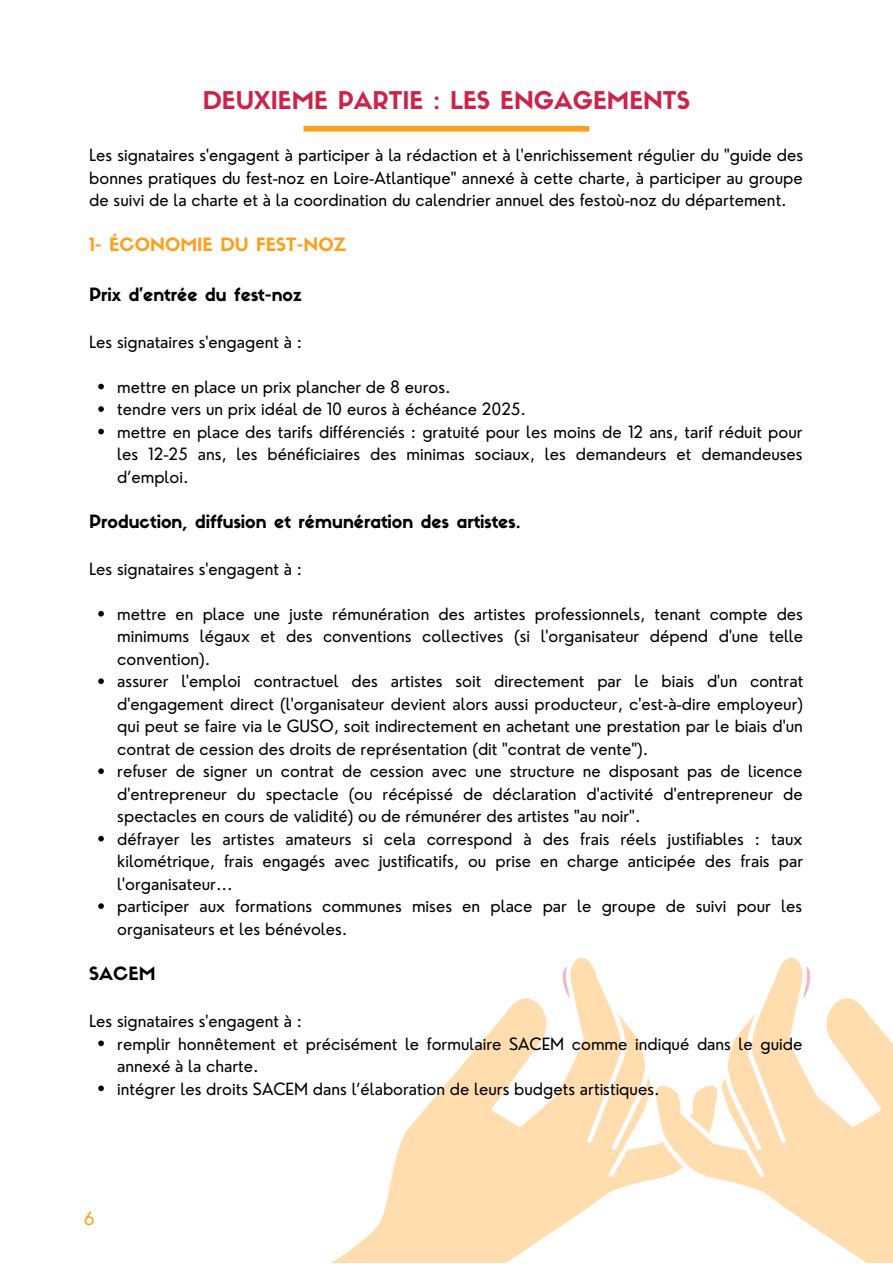
<style>
.page{position:relative;width:893px;height:1264px;background:#fff}
.page>*{position:absolute;margin:0;border:0;box-sizing:border-box;transform-origin:0 0}
.t1{font:24px "Sifonn Basic";color:#cd2348}
.t2{font:18px "Sifonn Basic";color:#000}
.t3{font:18px "Sifonn Basic";color:#ff9e1a}
.t4{font:18px "Nourd";color:#ff9e1a}
.t5{font:16.5px/22.5px "Nourd";color:#000}
</style>
<div class="page">
<img style="left:332px;top:957px;width:560px;height:305px">
<svg style="left:98px;top:384px;width:6px;height:5px"></svg>
<svg style="left:98px;top:406px;width:6px;height:6px"></svg>
<svg style="left:98px;top:429px;width:6px;height:5px"></svg>
<svg style="left:98px;top:611px;width:6px;height:5px"></svg>
<svg style="left:98px;top:678px;width:6px;height:6px"></svg>
<svg style="left:98px;top:768px;width:6px;height:6px"></svg>
<svg style="left:98px;top:835px;width:6px;height:6px"></svg>
<svg style="left:98px;top:903px;width:6px;height:6px"></svg>
<svg style="left:98px;top:1040px;width:6px;height:6px"></svg>
<svg style="left:98px;top:1085px;width:6px;height:6px"></svg>
<div style="left:303px;top:126px;width:286px;height:6px;background:#ff9e1a"></div>
<h1 class="t1" style="left:203px;top:91px;width:488px">DEUXIEME PARTIE : LES ENGAGEMENTS</h1>
<p class="t5" style="left:89px;top:144px;width:715px;text-align:justify">Les signataires s'engagent à participer à la rédaction et à l'enrichissement régulier du "guide des bonnes pratiques du fest-noz en Loire-Atlantique" annexé à cette charte, à participer au groupe de suivi de la charte et à la coordination du calendrier annuel des festoù-noz du département.</p>
<p class="t3" style="left:89px;top:237px;width:258px">1- ÉCONOMIE DU FEST-NOZ</p>
<p class="t2" style="left:89px;top:287px;width:214px">Prix d’entrée du fest-noz</p>
<p class="t5" style="left:89px;top:330px;width:214px">Les signataires s'engagent à :</p>
<p class="t5" style="left:117px;top:375px;width:686px">mettre en place un prix plancher de 8 euros.<br>tendre vers un prix idéal de 10 euros à échéance 2025.<br>mettre en place des tarifs différenciés : gratuité pour les moins de 12 ans, tarif réduit pour les 12-25 ans, les bénéficiaires des minimas sociaux, les demandeurs et demandeuses d’emploi.</p>
<p class="t2" style="left:89px;top:514px;width:433px">Production, diffusion et rémunération des artistes.</p>
<p class="t5" style="left:89px;top:557px;width:214px">Les signataires s'engagent à :</p>
<p class="t5" style="left:117px;top:602px;width:687px">mettre en place une juste rémunération des artistes professionnels, tenant compte des minimums légaux et des conventions collectives (si l'organisateur dépend d'une telle convention).<br>assurer l'emploi contractuel des artistes soit directement par le biais d'un contrat d'engagement direct (l'organisateur devient alors aussi producteur, c'est-à-dire employeur) qui peut se faire via le GUSO, soit indirectement en achetant une prestation par le biais d'un contrat de cession des droits de représentation (dit "contrat de vente").<br>refuser de signer un contrat de cession avec une structure ne disposant pas de licence d'entrepreneur du spectacle (ou récépissé de déclaration d'activité d'entrepreneur de spectacles en cours de validité) ou de rémunérer des artistes "au noir".<br>défrayer les artistes amateurs si cela correspond à des frais réels justifiables : taux kilométrique, frais engagés avec justificatifs, ou prise en charge anticipée des frais par l'organisateur...<br>participer aux formations communes mises en place par le groupe de suivi pour les organisateurs et les bénévoles.</p>
<p class="t2" style="left:89px;top:966px;width:68px">SACEM</p>
<p class="t5" style="left:89px;top:1009px;width:214px">Les signataires s'engagent à :</p>
<p class="t5" style="left:117px;top:1032px;width:686px">remplir honnêtement et précisément le formulaire SACEM comme indiqué dans le guide annexé à la charte.<br>intégrer les droits SACEM dans l’élaboration de leurs budgets artistiques.</p>
<p class="t4" style="left:84px;top:1206px;width:12px">6</p>
</div>
